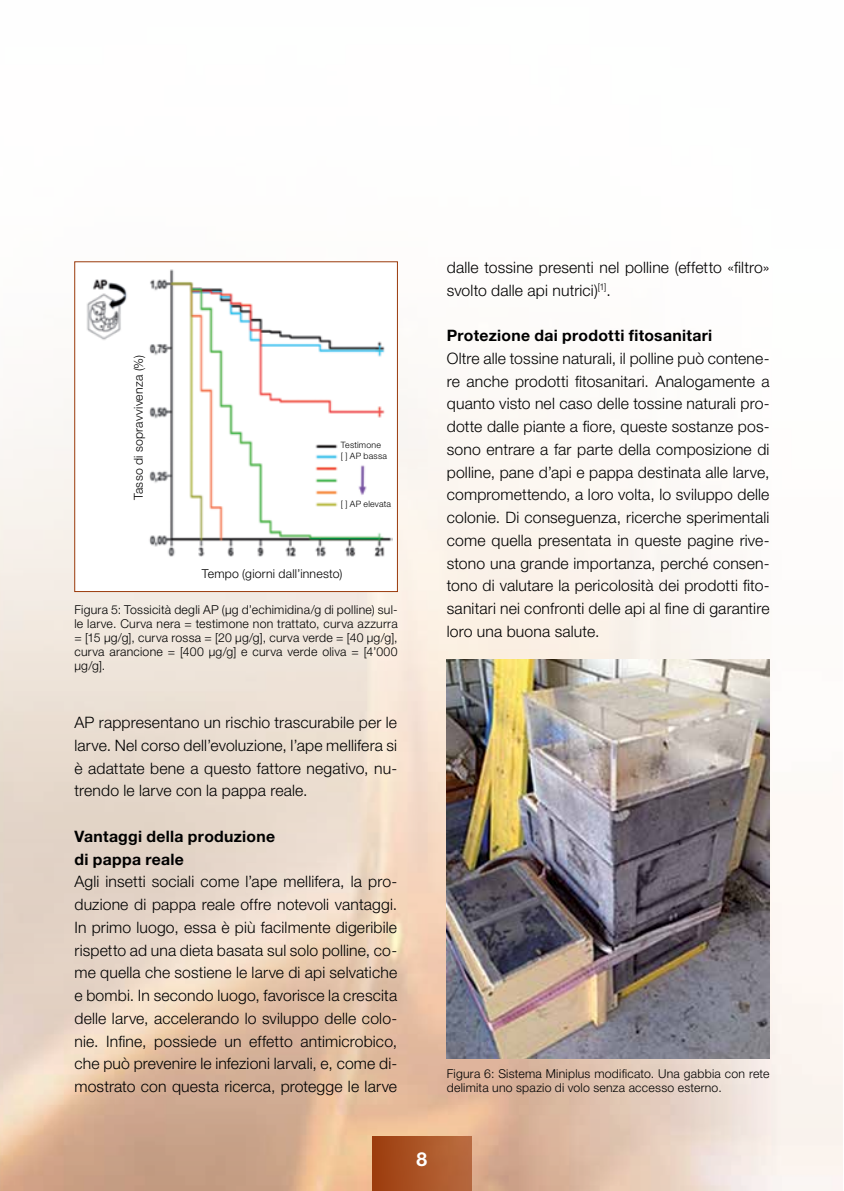
<style>
.page{position:relative;width:844px;height:1191px;background:#fff}
.page>*{position:absolute;margin:0;border:0;box-sizing:border-box;transform-origin:0 0}
.t1{font:700 19.25px "Helvetica Neue LT Std";color:#fff}
.t2{font:300 15.75px/22.8px "Helvetica Neue LT Std";letter-spacing:.01em;color:#000;text-align:justify}
.t3{font:700 15.75px/22.8px "Helvetica Neue LT Std";letter-spacing:.02em;color:#000}
.t4{font:300 12.25px/14px "Helvetica Neue LT Std";letter-spacing:.02em;color:#000}
.t5{font:300 8.75px/10.3px "Helvetica Neue LT Std";letter-spacing:.025em;color:#000}
</style>
<div class="page">
<img style="left:0;top:261px;width:842px;height:930px">
<div style="left:372px;top:1136px;width:99px;height:55px;background:linear-gradient(to right,#9c3d0d,#b96c40)"></div>
<img style="left:446px;top:660px;width:323px;height:398px">
<div style="left:75px;top:262px;width:322px;height:329px;background:#fff"></div>
<img style="left:87px;top:269px;width:305px;height:288px">
<div style="left:74px;top:261px;width:323px;height:331px;border:1px solid #9a390a"></div>
<p class="t4" style="left:131px;top:500px;width:146px;rotate:-90deg">Tasso di sopravvivenza (%)</p>
<p class="t5" style="left:341px;top:440px;width:48px">Testimone<br>[ ] AP bassa</p>
<p class="t5" style="left:341px;top:498px;width:52px">[ ] AP elevata</p>
<p class="t4" style="left:202px;top:566px;width:142px">Tempo (giorni dall’innesto)</p>
<p class="t4" style="left:74px;top:602px;width:324px;text-align:justify">Figura 5: Tossicità degli AP (µg d’echimidina/g di polline) sul&shy;le larve. Curva nera = testimone non trattato, curva azzurra = [15 µg/g], curva rossa = [20 µg/g], curva verde = [40 µg/g], curva arancione = [400 µg/g] e curva verde oliva = [4’000 µg/g].</p>
<p class="t2" style="left:74px;top:711px;width:324px">AP rappresentano un rischio trascurabile per le larve. Nel corso dell’evoluzione, l’ape mellifera si è adattate bene a questo fattore negativo, nu&shy;trendo le larve con la pappa reale.</p>
<p class="t3" style="left:74px;top:824px;width:202px">Vantaggi della produzione di pappa reale</p>
<p class="t2" style="left:74px;top:870px;width:324px">Agli insetti sociali come l’ape mellifera, la pro&shy;duzione di pappa reale offre notevoli vantaggi.<br>In primo luogo, essa è più facilmente digeribile rispetto ad una dieta basata sul solo polline, co&shy;me quella che sostiene le larve di api selvatiche e bombi. In secondo luogo, favorisce la crescita delle larve, accelerando lo sviluppo delle colo&shy;nie. Infine, possiede un effetto antimicrobico, che può prevenire le infezioni larvali, e, come di&shy;mostrato con questa ricerca, protegge le larve</p>
<p class="t2" style="left:446px;top:255px;width:324px">dalle tossine presenti nel polline (effetto «filtro» svolto dalle api nutrici)<sup>[1]</sup>.</p>
<p class="t3" style="left:446px;top:324px;width:267px">Protezione dai prodotti fitosanitari</p>
<p class="t2" style="left:446px;top:347px;width:324px">Oltre alle tossine naturali, il polline può contene&shy;re anche prodotti fitosanitari. Analogamente a quanto visto nel caso delle tossine naturali pro&shy;dotte dalle piante a fiore, queste sostanze pos&shy;sono entrare a far parte della composizione di polline, pane d’api e pappa destinata alle larve, compromettendo, a loro volta, lo sviluppo delle colonie. Di conseguenza, ricerche sperimentali come quella presentata in queste pagine rive&shy;stono una grande importanza, perché consen&shy;tono di valutare la pericolosità dei prodotti fito&shy;sanitari nei confronti delle api al fine di garantire loro una buona salute.</p>
<p class="t4" style="left:446px;top:1066px;width:324px">Figura 6: Sistema Miniplus modificato. Una gabbia con rete delimita uno spazio di volo senza accesso esterno.</p>
<p class="t1" style="left:416px;top:1147px;width:12px">8</p>
</div>
